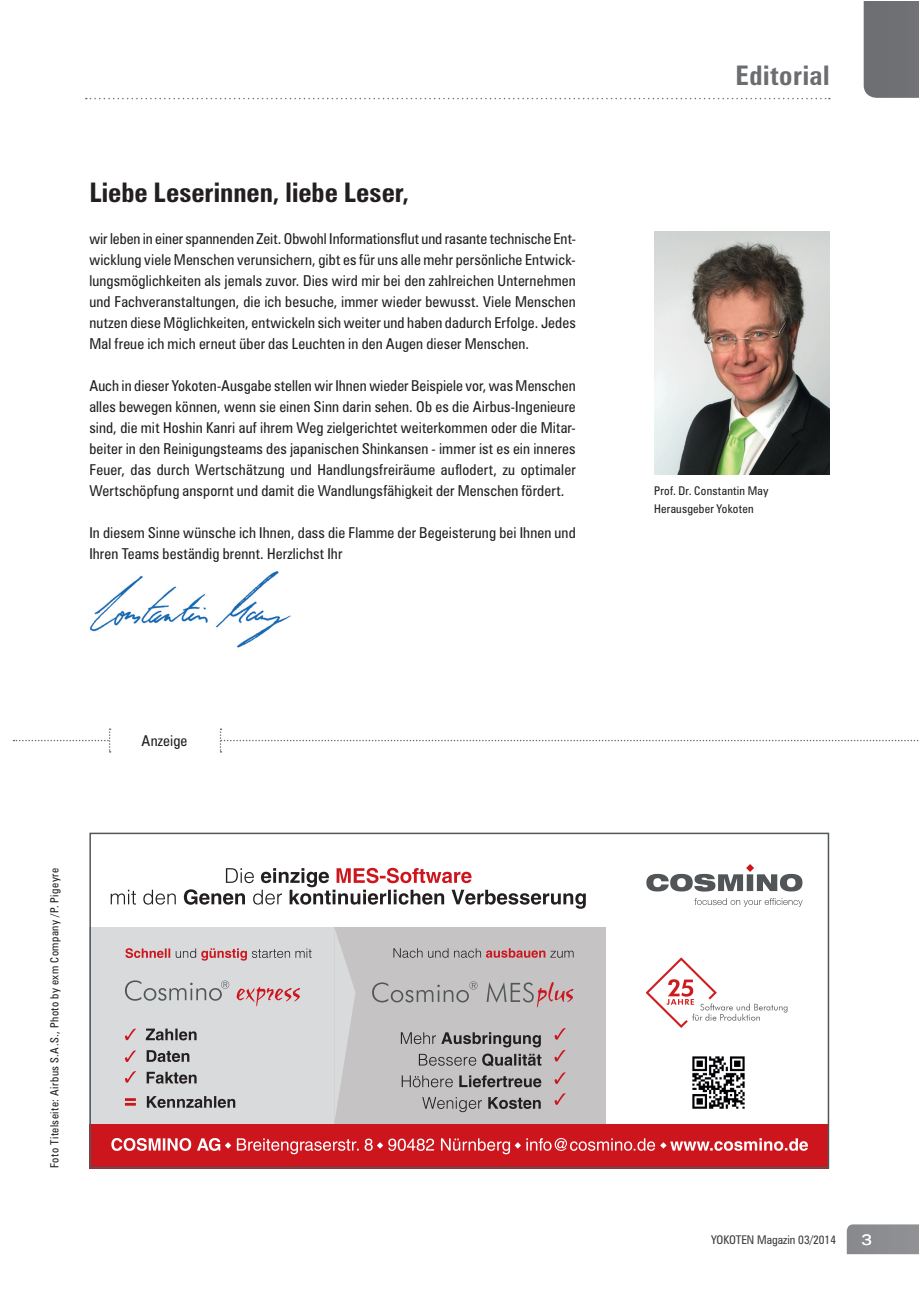
<style>
.page{position:relative;width:919px;height:1289px;background:#fff}
.page>*{position:absolute;margin:0;border:0;box-sizing:border-box;transform-origin:0 0}
.t1{font:700 condensed 27px "Zurich BT";color:#231f20}
.t2{font:700 condensed 27px "Zurich BT";letter-spacing:.02em;color:#6c6d70}
.t3{font:condensed 15px/21px "Zurich BT";letter-spacing:.01em;color:#231f20;text-align:justify}
.t4{font:expanded 15px "Zurich BT";color:#fff}
.t5{font:condensed 12px/18px "Zurich BT";letter-spacing:.02em;color:#231f20}
.t6{font:condensed 12px "Zurich BT";color:#3e3e3f}
.t7{font:condensed 11.25px "Zurich BT";letter-spacing:.04em;color:#231f20}
</style>
<div class="page">
<svg style="left:86px;top:98px;width:743px;height:1px"></svg>
<img style="left:90px;top:571px;width:201px;height:77px">
<img style="left:654px;top:232px;width:175px;height:243px">
<svg style="left:89px;top:832px;width:740px;height:336px"></svg>
<svg style="left:14px;top:728px;width:905px;height:24px"></svg>
<div style="left:863px;top:1px;width:55px;height:97px;background:#6f7073"></div>
<div style="left:846px;top:1224px;width:72px;height:30px;background:#8b8d90"></div>
<h1 class="t1" style="left:89px;top:176px;width:321px">Liebe Leserinnen, liebe Leser,</h1>
<p class="t3" style="left:89px;top:228px;width:488px">wir leben in einer spannenden Zeit. Obwohl Informationsflut und rasante technische Ent&shy;wicklung viele Menschen verunsichern, gibt es für uns alle mehr persönliche Entwick&shy;lungsmöglichkeiten als jemals zuvor. Dies wird mir bei den zahlreichen Unternehmen und Fachveranstaltungen, die ich besuche, immer wieder bewusst. Viele Menschen nutzen diese Möglichkeiten, entwickeln sich weiter und haben dadurch Erfolge. Jedes Mal freue ich mich erneut über das Leuchten in den Augen dieser Menschen.</p>
<p class="t3" style="left:89px;top:375px;width:488px">Auch in dieser Yokoten-Ausgabe stellen wir Ihnen wieder Beispiele vor, was Menschen alles bewegen können, wenn sie einen Sinn darin sehen. Ob es die Airbus-Ingenieure sind, die mit Hoshin Kanri auf ihrem Weg zielgerichtet weiterkommen oder die Mitar&shy;beiter in den Reinigungsteams des japanischen Shinkansen - immer ist es ein inneres Feuer, das durch Wertschätzung und Handlungsfreiräume auflodert, zu optimaler Wertschöpfung anspornt und damit die Wandlungsfähigkeit der Menschen fördert.</p>
<p class="t3" style="left:89px;top:522px;width:488px">In diesem Sinne wünsche ich Ihnen, dass die Flamme der Begeisterung bei Ihnen und<br>Ihren Teams beständig brennt. Herzlichst Ihr</p>
<p class="t7" style="left:48px;top:1168px;width:302px;rotate:-90deg">Foto Titelseite: Airbus S.A.S., Photo by exm Company /P. Pigeyre</p>
<p class="t3" style="left:141px;top:730px;width:47px">Anzeige</p>
<h1 class="t2" style="left:735px;top:59px;width:96px">Editorial</h1>
<p class="t5" style="left:654px;top:481px;width:116px">Prof. Dr. Constantin May<br>Herausgeber Yokoten</p>
<p class="t6" style="left:711px;top:1232px;width:127px">YOKOTEN Magazin 03/2014</p>
<p class="t4" style="left:861px;top:1230px;width:12px">3</p>
</div>
